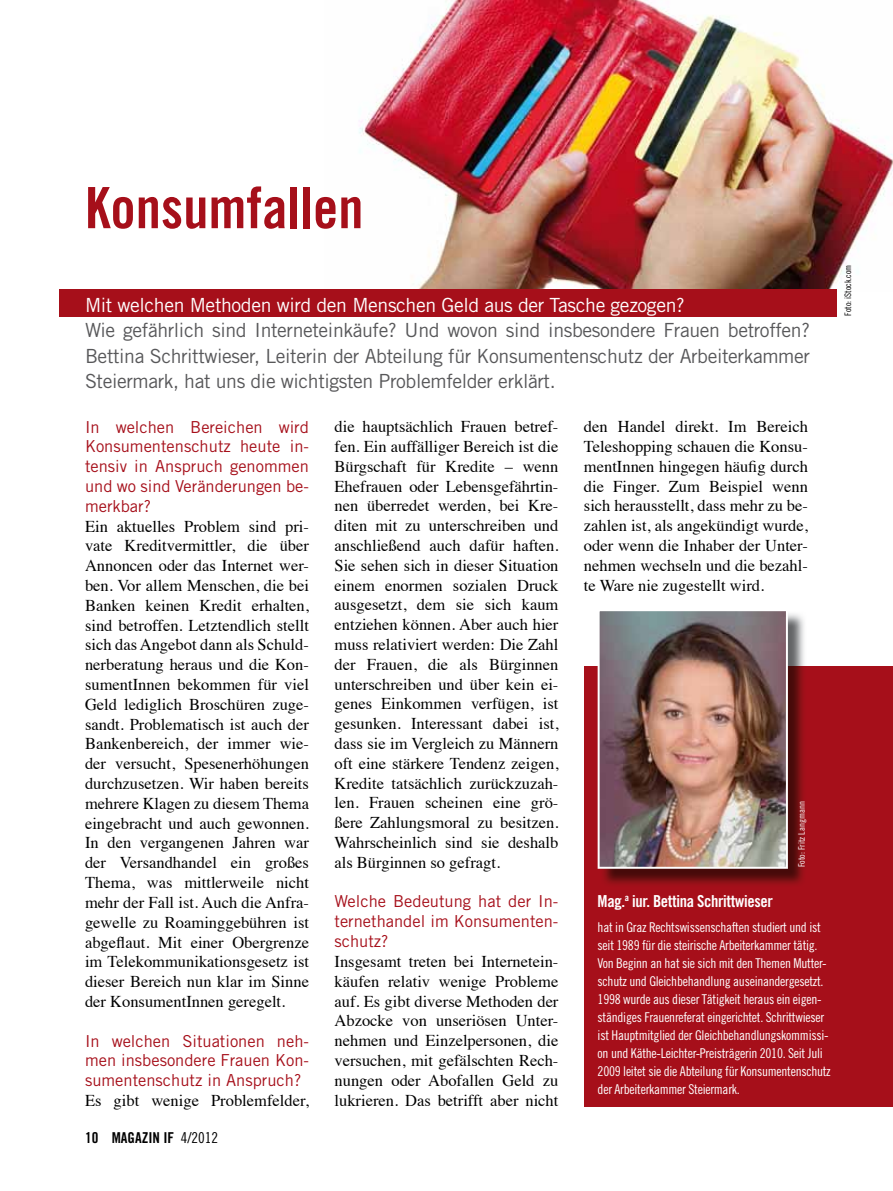
<style>
.page{position:relative;width:893px;height:1191px;background:#fff}
.page>*{position:absolute;margin:0;border:0;box-sizing:border-box;transform-origin:0 0}
.t1{font:57px "Trade Gothic Bold Cond Twenty";color:#a60f1a}
.t2{font:19.5px/25.5px "Trade Gothic";letter-spacing:-.02em;color:#58585a;text-align:justify}
.t3{font:19.5px "Trade Gothic";letter-spacing:-.02em;color:#fff}
.t4{font:16.5px/19.8px "Times";color:#000;text-align:justify}
.t5{font:16.5px/19.8px "Trade Gothic";color:#a60f1a;text-align:justify}
.t6{font:16.5px "Trade Gothic Bold Cond Twenty";letter-spacing:-.02em;color:#fff}
.t7{font:15px "Trade Gothic Bold Cond Twenty";color:#000}
.t8{font:13.5px/18px "Trade Gothic Cond Eighteen";letter-spacing:-.02em;color:#fff}
.t9{font:9px "Trade Gothic Cond Eighteen";color:#fff}
.t10{font:9px "Trade Gothic Cond Eighteen";color:#000}
.s1{font-family:"Trade Gothic Cond Eighteen"}
</style>
<div class="page">
<div style="left:584px;top:666px;width:309px;height:440px;background:#a60f1a"></div>
<img style="left:600px;top:613px;width:204px;height:271px">
<img style="left:598px;top:611px;width:190px;height:257px">
<img style="left:324px;top:0;width:569px;height:290px">
<div style="left:60px;top:290px;width:777px;height:27px;background:#a60f1a"></div>
<h1 class="t1" style="left:85px;top:173px;width:280px">Konsumfallen</h1>
<p class="t3" style="left:85px;top:293px;width:601px">Mit welchen Methoden wird den Menschen Geld aus der Tasche gezogen?</p>
<p class="t2" style="left:85px;top:317px;width:726px">Wie gefährlich sind Interneteinkäufe? Und wovon sind insbesondere Frauen betroffen?<br>Bettina Schrittwieser, Leiterin der Abteilung für Konsumentenschutz der Arbeiterkammer Steiermark, hat uns die wichtigsten Problemfelder erklärt.</p>
<p class="t5" style="left:85px;top:416px;width:225px">In welchen Bereichen wird Konsumentenschutz heute in&shy;tensiv in Anspruch genommen und wo sind Veränderungen be&shy;merkbar?</p>
<p class="t4" style="left:85px;top:515px;width:225px">Ein aktuelles Problem sind pri&shy;vate Kreditvermittler, die über Annoncen oder das Internet wer&shy;ben. Vor allem Menschen, die bei Banken keinen Kredit erhalten, sind betroffen. Letztendlich stellt sich das Angebot dann als Schuld&shy;nerberatung heraus und die Kon&shy;sumentInnen bekommen für viel Geld lediglich Broschüren zuge&shy;sandt. Problematisch ist auch der Bankenbereich, der immer wie&shy;der versucht, Spesenerhöhungen durchzusetzen. Wir haben bereits mehrere Klagen zu diesem Thema eingebracht und auch gewonnen.<br>In den vergangenen Jahren war der Versandhandel ein großes Thema, was mittlerweile nicht mehr der Fall ist. Auch die Anfra&shy;gewelle zu Roaminggebühren ist abgeflaut. Mit einer Obergrenze im Telekommunikationsgesetz ist dieser Bereich nun klar im Sinne der KonsumentInnen geregelt.</p>
<p class="t5" style="left:85px;top:1030px;width:225px">In welchen Situationen neh&shy;men insbesondere Frauen Kon&shy;sumentenschutz in Anspruch?</p>
<p class="t4" style="left:85px;top:1089px;width:225px">Es gibt wenige Problemfelder,</p>
<p class="t7" style="left:85px;top:1128px;width:135px">10 MaGaZiN if <span class="s1">4/2012</span></p>
<p class="t4" style="left:334px;top:415px;width:225px">die hauptsächlich Frauen betref&shy;fen. Ein auffälliger Bereich ist die Bürgschaft für Kredite – wenn Ehefrauen oder Lebensgefährtin&shy;nen überredet werden, bei Kre&shy;diten mit zu unterschreiben und anschließend auch dafür haften.<br>Sie sehen sich in dieser Situation einem enormen sozialen Druck ausgesetzt, dem sie sich kaum entziehen können. Aber auch hier muss relativiert werden: Die Zahl der Frauen, die als Bürginnen unterschreiben und über kein ei&shy;genes Einkommen verfügen, ist gesunken. Interessant dabei ist, dass sie im Vergleich zu Männern oft eine stärkere Tendenz zeigen, Kredite tatsächlich zurückzuzah&shy;len. Frauen scheinen eine grö&shy;ßere Zahlungsmoral zu besitzen.<br>Wahrscheinlich sind sie deshalb als Bürginnen so gefragt.</p>
<p class="t5" style="left:334px;top:891px;width:225px">Welche Bedeutung hat der In&shy;ternethandel im Konsumenten&shy;schutz?</p>
<p class="t4" style="left:334px;top:950px;width:225px">Insgesamt treten bei Internetein&shy;käufen relativ wenige Probleme auf. Es gibt diverse Methoden der Abzocke von unseriösen Unter&shy;nehmen und Einzelpersonen, die versuchen, mit gefälschten Rech&shy;nungen oder Abofallen Geld zu lukrieren. Das betrifft aber nicht</p>
<p class="t4" style="left:584px;top:415px;width:225px">den Handel direkt. Im Bereich Teleshopping schauen die Konsu&shy;mentInnen hingegen häufig durch die Finger. Zum Beispiel wenn sich herausstellt, dass mehr zu be&shy;zahlen ist, als angekündigt wurde, oder wenn die Inhaber der Unter&shy;nehmen wechseln und die bezahl&shy;te Ware nie zugestellt wird.</p>
<p class="t9" style="left:796px;top:867px;width:67px;rotate:-90deg">Foto: Fritz Langmann</p>
<p class="t6" style="left:598px;top:890px;width:177px">Mag.<sup>a</sup> iur. Bettina Schrittwieser</p>
<p class="t8" style="left:598px;top:918px;width:235px">hat in Graz rechtswissenschaften studiert und ist seit 1989 für die steirische arbeiterkammer tätig.<br>Von Beginn an hat sie sich mit den themen mutter&shy;schutz und Gleichbehandlung auseinandergesetzt.<br>1998 wurde aus dieser tätigkeit heraus ein eigen&shy;ständiges Frauenreferat eingerichtet. schrittwieser ist hauptmitglied der Gleichbehandlungskommissi&shy;on und Käthe-Leichter-Preisträgerin 2010. seit Juli 2009 leitet sie die abteilung für Konsumentenschutz der arbeiterkammer steiermark.</p>
<p class="t10" style="left:843px;top:316px;width:53px;rotate:-90deg">Foto: istock.com</p>
</div>
